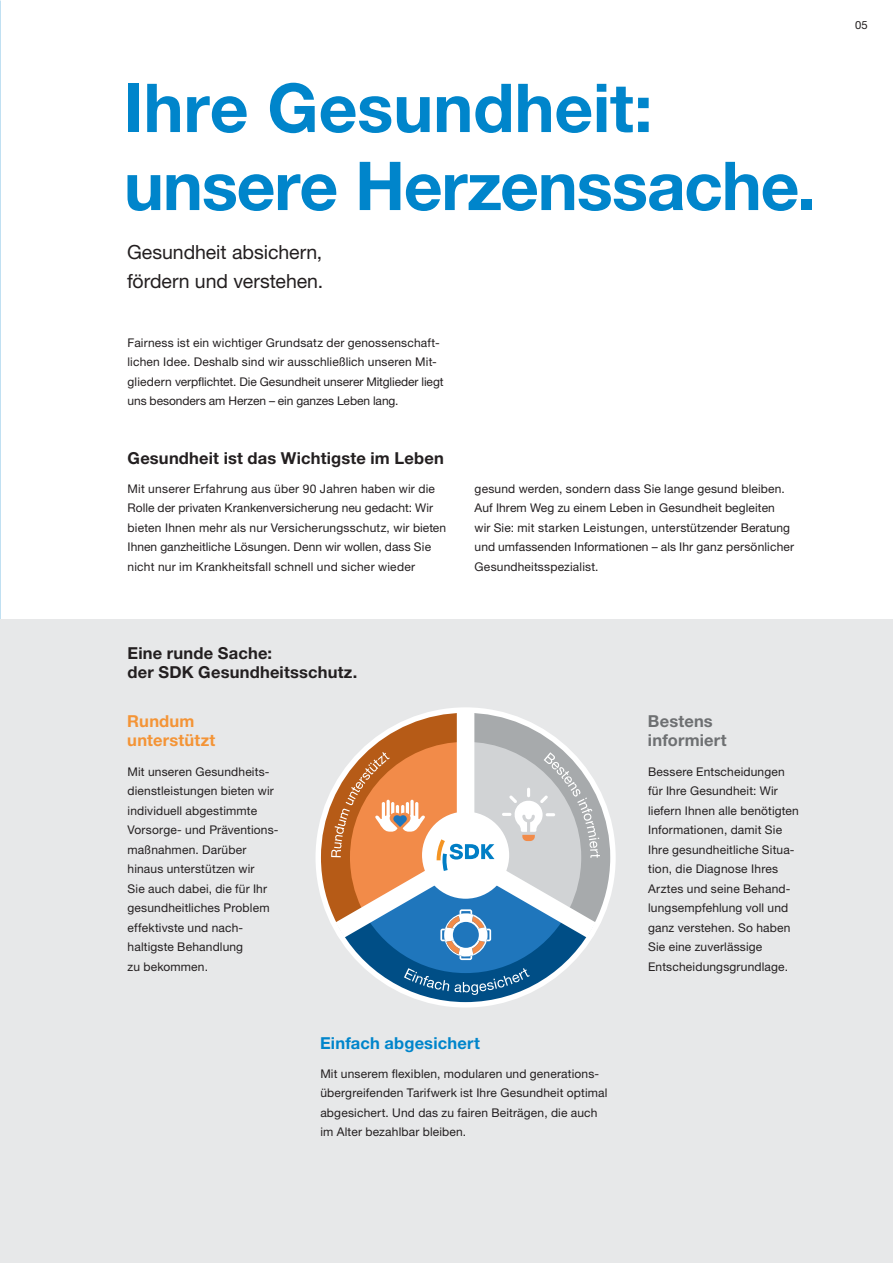
<style>
.page{position:relative;width:893px;height:1263px;background:#fff}
.page>*{position:absolute;margin:0;border:0;box-sizing:border-box;transform-origin:0 0}
.Headline_45_52pt{font:700 67.5px/78px "Helvetica Neue LT Std";letter-spacing:-.015em;color:#0085cb}
.Subline_13_19_5pt{font:19.5px/29.2px "Helvetica Neue LT Std";letter-spacing:-.005em;color:#231f20}
.Copytext-Headline_11_13pt_bold{font:700 16.5px "Helvetica Neue LT Std";letter-spacing:.01em;color:#231f20}
.Copytext-Headline_11_13pt_bold-2{font:700 16.5px "Helvetica Neue LT Std";letter-spacing:.01em;color:#0085cb}
.Copytext-Headline_11_13pt_bold-3{font:700 16.5px/19.5px "Helvetica Neue LT Std";letter-spacing:.015em;color:#f49436}
.Copytext-Headline_11_13pt_bold-4{font:700 16.5px/19.5px "Helvetica Neue LT Std";letter-spacing:.01em;color:#6e7072}
.Copytext_8_13pt{font:12px/19.5px "Helvetica Neue LT Std";letter-spacing:.015em;color:#231f20}
.t1{font:11.25px "Helvetica Neue LT Std";color:#231f20}
</style>
<div class="page">
<div style="left:0;top:620px;width:893px;height:643px;background:#e7e8e9"></div>
<svg style="left:321px;top:713px;width:289px;height:289px"></svg>
<p class="Headline_45_52pt" style="left:124px;top:67px;width:693px">Ihre Gesundheit: unsere Herzenssache.</p>
<p class="Subline_13_19_5pt" style="left:127px;top:237px;width:198px">Gesundheit absichern, fördern und verstehen.</p>
<p class="Copytext_8_13pt" style="left:128px;top:332px;width:318px">Fairness ist ein wichtiger Grundsatz der genossenschaft&shy;lichen Idee. Deshalb sind wir ausschließlich unseren Mit&shy;gliedern verpflichtet. Die Gesundheit unserer Mitglieder liegt uns besonders am Herzen – ein ganzes Leben lang.</p>
<p class="Copytext-Headline_11_13pt_bold" style="left:128px;top:447px;width:318px">Gesundheit ist das Wichtigste im Leben</p>
<p class="Copytext_8_13pt" style="left:128px;top:479px;width:320px">Mit unserer Erfahrung aus über 90 Jahren haben wir die Rolle der privaten Krankenversicherung neu gedacht: Wir bieten Ihnen mehr als nur Versicherungsschutz, wir bieten Ihnen ganzheitliche Lösungen. Denn wir wollen, dass Sie nicht nur im Krankheitsfall schnell und sicher wieder</p>
<p class="Copytext_8_13pt" style="left:475px;top:479px;width:321px">gesund werden, sondern dass Sie lange gesund bleiben.<br>Auf Ihrem Weg zu einem Leben in Gesundheit begleiten<br>wir Sie: mit starken Leistungen, unterstützender Beratung und umfassenden Informationen – als Ihr ganz persönlicher Gesundheitsspezialist.</p>
<p class="Copytext-Headline_11_13pt_bold" style="left:128px;top:642px;width:146px">Eine runde Sache:</p>
<p class="Copytext-Headline_11_13pt_bold" style="left:128px;top:662px;width:231px">der SDK Gesundheitsschutz.</p>
<p class="Copytext-Headline_11_13pt_bold-3" style="left:127px;top:711px;width:90px">Rundum unterstützt</p>
<p class="Copytext-Headline_11_13pt_bold-4" style="left:648px;top:711px;width:80px">Bestens informiert</p>
<p class="Copytext_8_13pt" style="left:128px;top:761px;width:151px">Mit unseren Gesundheits&shy;dienstleistungen bieten wir individuell abgestimmte<br>Vorsorge- und Präventions&shy;maßnahmen. Darüber hinaus unterstützen wir<br>Sie auch dabei, die für Ihr gesundheitliches Problem effektivste und nach&shy;haltigste Behandlung<br>zu bekommen.</p>
<p class="Copytext_8_13pt" style="left:648px;top:761px;width:152px">Bessere Entscheidungen für Ihre Gesundheit: Wir liefern Ihnen alle benötigten<br>Informationen, damit Sie<br>Ihre gesundheitliche Situa&shy;tion, die Diagnose Ihres<br>Arztes und seine Behand&shy;lungsempfehlung voll und ganz verstehen. So haben<br>Sie eine zuverlässige<br>Entscheidungsgrundlage.</p>
<p class="Copytext-Headline_11_13pt_bold-2" style="left:320px;top:1032px;width:161px">Einfach abgesichert</p>
<p class="Copytext_8_13pt" style="left:320px;top:1064px;width:289px">Mit unserem flexiblen, modularen und generations&shy;übergreifenden Tarifwerk ist Ihre Gesundheit optimal abgesichert. Und das zu fairen Beiträgen, die auch im Alter bezahlbar bleiben.</p>
<p class="t1" style="left:855px;top:19px;width:14px">05</p>
</div>
